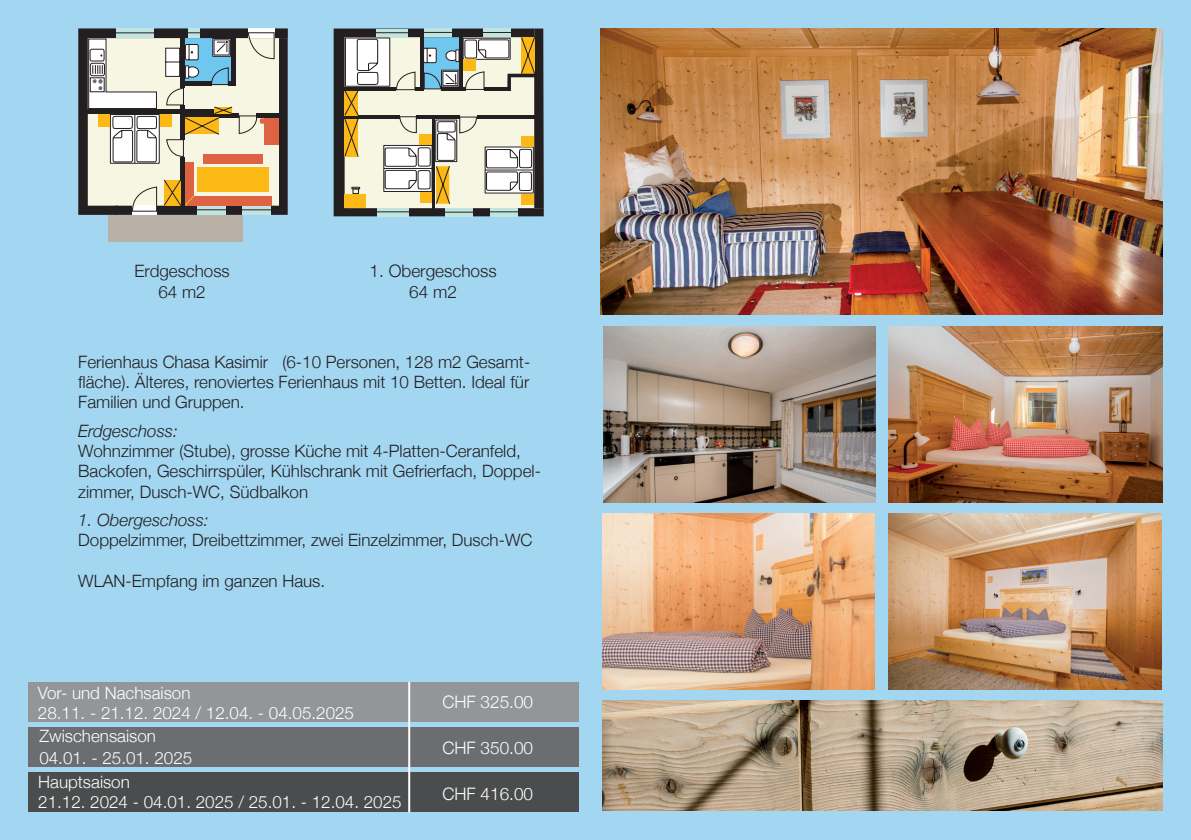
<style>
.page{position:relative;width:1191px;height:840px;background:#fff}
.page>*{position:absolute;margin:0;border:0;box-sizing:border-box;transform-origin:0 0}
.t1{font:300 17.2px "Helvetica Neue";color:#fff}
.t2{font:300 17.2px/20.6px "Helvetica Neue";color:#231f20;text-align:center}
.t3{font:300 17px/20.4px "Helvetica Neue";color:#231f20;text-align:justify}
.t4{font:300 17px/20px "Helvetica Neue";color:#fff}
.t5{font:italic 300 17px "Helvetica Neue";color:#231f20}
</style>
<div class="page">
<div style="left:0;top:0;width:1191px;height:839px;background:#a3d6f1"></div>
<div style="left:28px;top:682px;width:551px;height:39px;background:#939598"></div>
<div style="left:108px;top:215px;width:135px;height:26px;background:#bab1a6"></div>
<svg style="left:78px;top:28px;width:210px;height:187px;background:#bbb19b"></svg>
<div style="left:424px;top:28px;width:28px;height:9px;background:#c2e4e0"></div>
<div style="left:483px;top:28px;width:28px;height:9px;background:#c2e4e0"></div>
<svg style="left:334px;top:29px;width:210px;height:187px;background:#bebca9"></svg>
<hr style="left:432px;top:118px;width:3px;height:91px;background:#231f20">
<div style="left:28px;top:726px;width:551px;height:40px;background:#6c6d70"></div>
<div style="left:28px;top:771px;width:551px;height:40px;background:#4b4c4d"></div>
<hr style="left:408px;top:681px;width:2px;height:130px;background:#fff">
<img style="left:889px;top:513px;width:272px;height:176px">
<img style="left:601px;top:28px;width:561px;height:286px">
<img style="left:889px;top:326px;width:273px;height:176px">
<img style="left:602px;top:513px;width:272px;height:176px">
<img style="left:603px;top:326px;width:272px;height:176px">
<img style="left:602px;top:700px;width:560px;height:110px">
<p class="t3" style="left:135px;top:259px;width:97px;text-align:center">Erdgeschoss<br>64 m2</p>
<p class="t2" style="left:370px;top:259px;width:128px">1. Obergeschoss<br>64 m2</p>
<p class="t3" style="left:78px;top:350px;width:453px">Ferienhaus Chasa Kasimir (6-10 Personen, 128 m2 Gesamt&shy;fläche). Älteres, renoviertes Ferienhaus mit 10 Betten. Ideal für Familien und Gruppen.</p>
<p class="t5" style="left:78px;top:417px;width:101px">Erdgeschoss:</p>
<p class="t3" style="left:78px;top:439px;width:464px;text-align:left">Wohnzimmer (Stube), grosse Küche mit 4-Platten-Ceranfeld,<br>Backofen, Geschirrspüler, Kühlschrank mit Gefrierfach, Doppel&shy;zimmer, Dusch-WC, Südbalkon</p>
<p class="t5" style="left:78px;top:506px;width:132px">1. Obergeschoss:</p>
<p class="t3" style="left:78px;top:528px;width:456px">Doppelzimmer, Dreibettzimmer, zwei Einzelzimmer, Dusch-WC</p>
<p class="t3" style="left:78px;top:569px;width:248px">WLAN-Empfang im ganzen Haus.</p>
<p class="t4" style="left:38px;top:681px;width:317px">Vor- und Nachsaison<br>28.11. - 21.12. 2024 / 12.04. - 04.05.2025</p>
<p class="t4" style="left:39px;top:723px;width:154px;line-height:22px">Zwischensaison<br>04.01. - 25.01. 2025</p>
<p class="t4" style="left:38px;top:770px;width:365px">Hauptsaison<br>21.12. 2024 - 04.01. 2025 / 25.01. - 12.04. 2025</p>
<p class="t1" style="left:442px;top:687px;width:92px">CHF 325.00</p>
<p class="t1" style="left:442px;top:733px;width:92px">CHF 350.00</p>
<p class="t1" style="left:442px;top:779px;width:92px">CHF 416.00</p>
</div>
